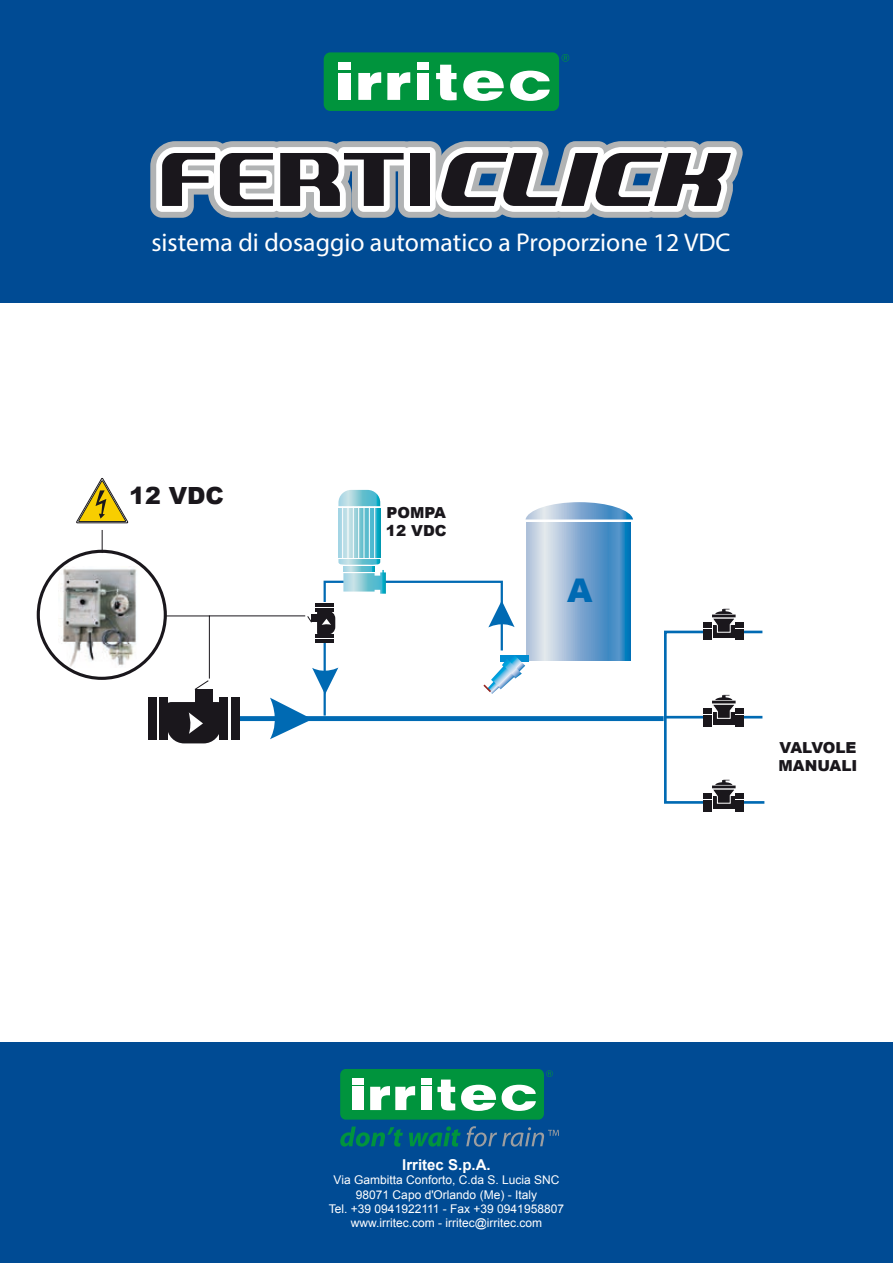
<style>
.page{position:relative;width:893px;height:1263px;background:#fff}
.page>*{position:absolute;margin:0;border:0;box-sizing:border-box;transform-origin:0 0}
.t1{font:900 32.55px "Arial";color:#006ab3}
.t2{font:25.8px "Myriad Pro";color:#fff}
.t3{font:900 23.7px "Arial";color:#1a171c}
.t4{font:900 15.15px/18.3px "Arial";color:#1a171c}
.t5{font:700 15px "Arial";color:#fff}
.t6{font:12px/14.4px "Arial";color:#fff;text-align:center}
</style>
<div class="page">
<div style="left:0;top:1043px;width:893px;height:220px;background:#004b94"></div>
<div style="left:340px;top:1069px;width:204px;height:50px;background:#00943d;border-radius:6px"></div>
<div style="left:353px;top:1087px;width:11px;height:23px;background:#fff"></div>
<svg style="left:370px;top:1086px;width:45px;height:24px"></svg>
<div style="left:353px;top:1078px;width:11px;height:6px;background:#fff"></div>
<svg style="left:461px;top:1085px;width:35px;height:26px"></svg>
<div style="left:421px;top:1087px;width:10px;height:23px;background:#fff"></div>
<div style="left:421px;top:1078px;width:10px;height:6px;background:#fff"></div>
<svg style="left:437px;top:1079px;width:18px;height:31px"></svg>
<svg style="left:502px;top:1085px;width:34px;height:26px"></svg>
<svg style="left:546px;top:1070px;width:7px;height:7px"></svg>
<svg style="left:340px;top:1126px;width:63px;height:20px"></svg>
<svg style="left:409px;top:1126px;width:150px;height:20px"></svg>
<svg style="left:527px;top:523px;width:104px;height:138px;background:#84aed3"></svg>
<svg style="left:525px;top:502px;width:108px;height:17px"></svg>
<div style="left:500px;top:655px;width:29px;height:6px;background:#008cd1"></div>
<img style="left:58px;top:567px;width:81px;height:101px">
<div style="left:37px;top:550px;width:130px;height:130px;border:3px solid #1a171c;border-radius:50%"></div>
<div style="left:205px;top:716px;width:459px;height:5px;background:#006ab3"></div>
<svg style="left:704px;top:805px;width:40px;height:1px"></svg>
<div style="left:704px;top:806px;width:8px;height:5px;background:#1a171c"></div>
<div style="left:735px;top:806px;width:9px;height:5px;background:#1a171c"></div>
<div style="left:713px;top:797px;width:22px;height:12px;background:#1a171c"></div>
<svg style="left:663px;top:609px;width:102px;height:196px"></svg>
<svg style="left:338px;top:508px;width:42px;height:50px;background:#81cad8"></svg>
<svg style="left:338px;top:490px;width:42px;height:16px"></svg>
<hr style="left:342px;top:507px;width:1px;height:52px;background:#fff">
<hr style="left:348px;top:507px;width:1px;height:52px;background:#fff">
<hr style="left:353px;top:507px;width:1px;height:52px;background:#fff">
<hr style="left:358px;top:507px;width:1px;height:52px;background:#fff">
<hr style="left:364px;top:507px;width:1px;height:52px;background:#fff">
<hr style="left:369px;top:507px;width:1px;height:52px;background:#fff">
<hr style="left:374px;top:507px;width:1px;height:52px;background:#fff">
<svg style="left:156px;top:697px;width:1px;height:43px"></svg>
<div style="left:148px;top:697px;width:8px;height:43px;background:#1a171c"></div>
<div style="left:159px;top:697px;width:9px;height:43px;background:#1a171c"></div>
<svg style="left:102px;top:530px;width:1px;height:23px"></svg>
<svg style="left:162px;top:559px;width:363px;height:184px"></svg>
<svg style="left:76px;top:478px;width:52px;height:45px"></svg>
<div style="left:0;top:0;width:893px;height:303px;background:#004b94"></div>
<div style="left:324px;top:52px;width:235px;height:59px;background:#00943d;border-radius:7px"></div>
<svg style="left:387px;top:72px;width:23px;height:28px"></svg>
<div style="left:338px;top:73px;width:13px;height:27px;background:#fff"></div>
<svg style="left:358px;top:72px;width:23px;height:28px"></svg>
<div style="left:338px;top:63px;width:13px;height:7px;background:#fff"></div>
<svg style="left:463px;top:71px;width:41px;height:30px"></svg>
<div style="left:417px;top:73px;width:12px;height:27px;background:#fff"></div>
<div style="left:417px;top:63px;width:12px;height:7px;background:#fff"></div>
<svg style="left:436px;top:65px;width:21px;height:35px"></svg>
<svg style="left:510px;top:71px;width:40px;height:30px"></svg>
<svg style="left:562px;top:54px;width:7px;height:8px"></svg>
<div style="left:398px;top:141px;width:44px;height:77px;background:#b1b3b4;border-radius:12px"></div>
<svg style="left:150px;top:141px;width:265px;height:77px;background:#8d9197"></svg>
<div style="left:404px;top:147px;width:32px;height:65px;background:#fff;border-radius:6px"></div>
<div style="left:410px;top:153px;width:20px;height:53px;background:#1a171c"></div>
<svg style="left:429px;top:141px;width:314px;height:77px;background:#838992"></svg>
<h2 class="t2" style="left:151px;top:226px;width:581px">sistema di dosaggio automatico a Proporzione 12 VDC</h2>
<h3 class="t3" style="left:129px;top:482px;width:96px">12 VDC</h3>
<p class="t4" style="left:386px;top:503px;width:62px">POMPA<br>12 VDC</p>
<h1 class="t1" style="left:567px;top:572px;width:27px">A</h1>
<p class="t4" style="left:779px;top:739px;width:80px">VALVOLE<br>MANUALI</p>
<p class="t5" style="left:402px;top:1156px;width:90px">Irritec S.p.A.</p>
<p class="t6" style="left:329px;top:1173px;width:237px">Via Gambitta Conforto, C.da S. Lucia SNC 98071 Capo d'Orlando (Me) - Italy<br>Tel. +39 0941922111 - Fax +39 0941958807 www.irritec.com - irritec@irritec.com</p>
</div>
